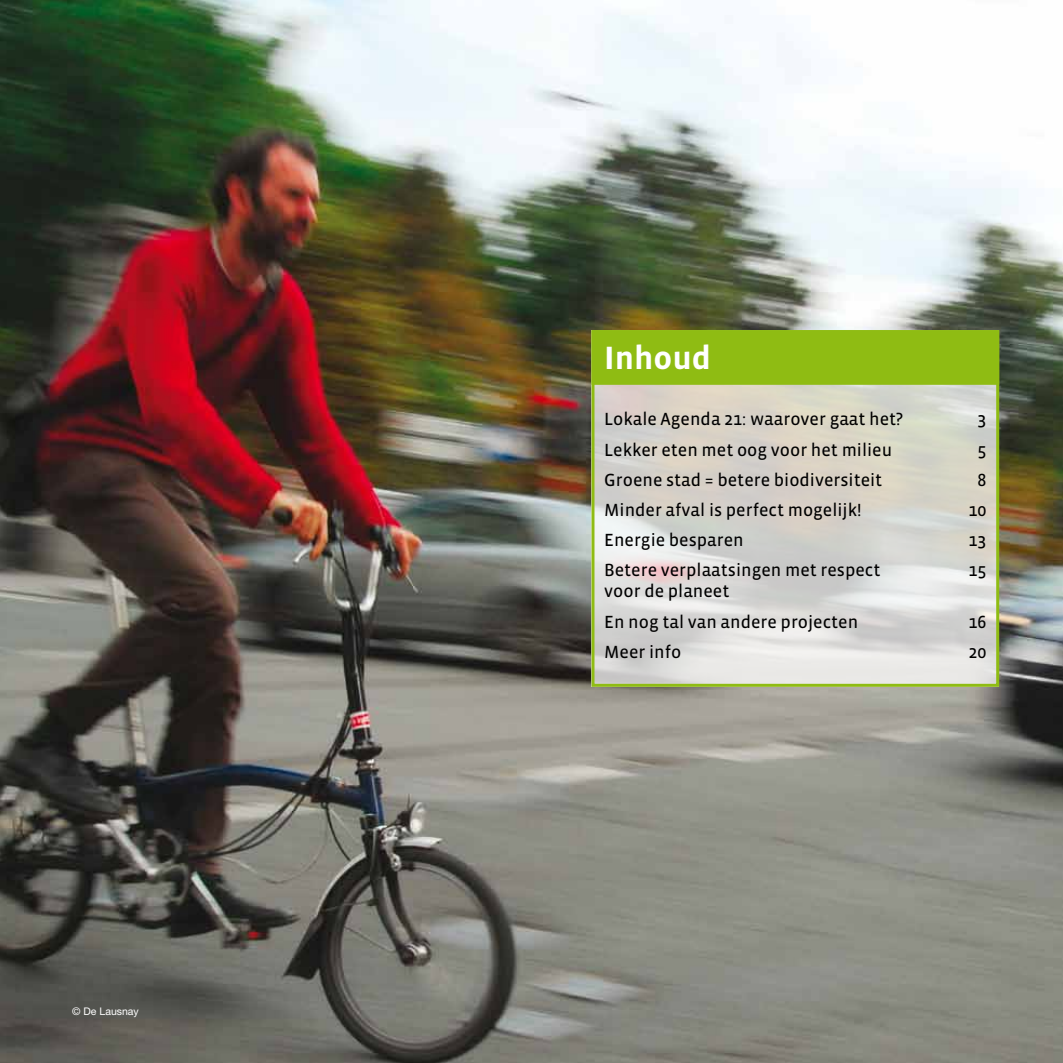
<style>
.page{position:relative;width:1063px;height:1063px;background:#fff}
.page>*{position:absolute;margin:0;border:0;box-sizing:border-box;transform-origin:0 0}
.t1{font:700 33px "Vista Sans";color:#fff}
.t2{font:18px/30.2px "Vista Sans Reg";color:#000}
.t3{font:10.5px "Helvetica Neue LT Std";color:#fff}
</style>
<div class="page">
<img style="left:0;top:0;width:1063px;height:1063px">
<svg style="left:595px;top:385px;width:400px;height:298px;background:#d9d7d1"></svg>
<div style="left:591px;top:330px;width:408px;height:55px;background:#8fbc13;border:2px solid #8fbc13"></div>
<div style="left:591px;top:330px;width:408px;height:357px;border:3px solid #8fbc13"></div>
<p class="t3" style="left:72px;top:1005px;width:68px">© De Lausnay</p>
<h1 class="t1" style="left:604px;top:341px;width:108px">Inhoud</h1>
<p class="t2" style="left:604px;top:405px;width:300px">Lokale Agenda 21: waarover gaat het?</p>
<p class="t2" style="left:977px;top:405px;width:10px">3</p>
<p class="t2" style="left:604px;top:435px;width:290px">Lekker eten met oog voor het milieu</p>
<p class="t2" style="left:977px;top:435px;width:10px">5</p>
<p class="t2" style="left:604px;top:465px;width:280px">Groene stad = betere biodiversiteit</p>
<p class="t2" style="left:977px;top:465px;width:10px">8</p>
<p class="t2" style="left:604px;top:495px;width:259px">Minder afval is perfect mogelijk!</p>
<p class="t2" style="left:968px;top:495px;width:19px">10</p>
<p class="t2" style="left:604px;top:525px;width:141px">Energie besparen</p>
<p class="t2" style="left:968px;top:525px;width:19px">13</p>
<p class="t2" style="left:604px;top:555px;width:278px">Betere verplaatsingen met respect</p>
<p class="t2" style="left:968px;top:555px;width:19px">15</p>
<p class="t2" style="left:604px;top:577px;width:256px">voor de planeet<br>En nog tal van andere projecten</p>
<p class="t2" style="left:968px;top:607px;width:19px">16</p>
<p class="t2" style="left:604px;top:637px;width:79px">Meer info</p>
<p class="t2" style="left:968px;top:637px;width:19px">20</p>
</div>
